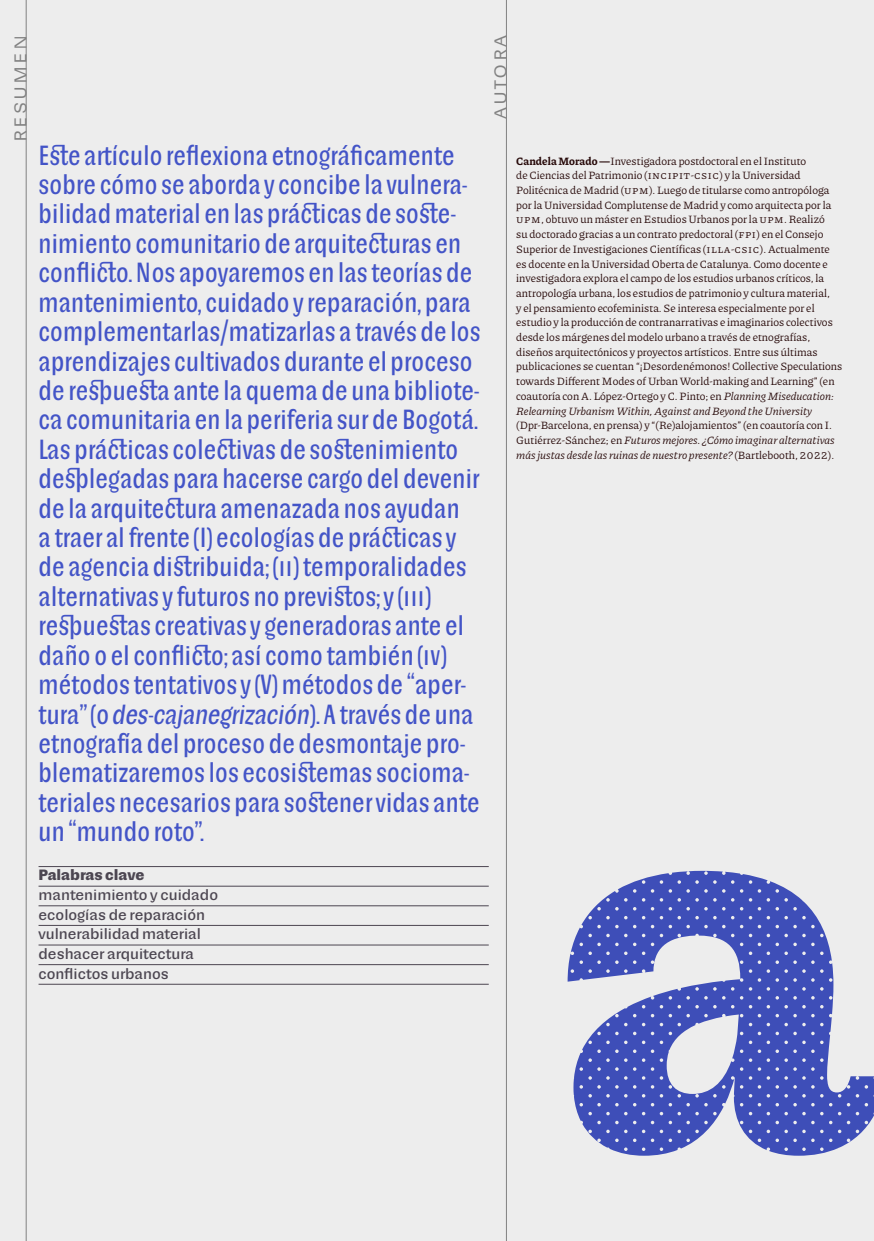
<style>
.page{position:relative;width:874px;height:1241px;background:#fff}
.page>*{position:absolute;margin:0;border:0;box-sizing:border-box;transform-origin:0 0}
.t1{font:condensed 26.25px/29.4px "Sudamerican Grotesk";letter-spacing:.01em;color:#4354c7}
.t2{font:21px "Sudamerican Grotesk";letter-spacing:.1em;color:#828282}
.t3{font:14px/19.6px "Sudamerican Grotesk";color:#4c4651}
.t4{font:700 14px "Sudamerican Grotesk";color:#4c4651}
.t5{font:11.2px/14.7px "Piazzolla";letter-spacing:.005em;color:#260808}
.s1{font-style:italic}
.s2{font-weight:700}
</style>
<div class="page">
<div style="left:0;top:0;width:873px;height:1240px;background:#ededed"></div>
<svg style="left:567px;top:870px;width:306px;height:285px;fill:#3e4eb8"></svg>
<hr style="left:38px;top:866px;width:450px;height:1px;background:#4c4651">
<hr style="left:38px;top:885px;width:450px;height:1px;background:#4c4651">
<hr style="left:38px;top:905px;width:450px;height:1px;background:#4c4651">
<hr style="left:38px;top:924px;width:450px;height:1px;background:#4c4651">
<hr style="left:38px;top:944px;width:450px;height:1px;background:#4c4651">
<hr style="left:38px;top:964px;width:450px;height:1px;background:#4c4651">
<hr style="left:38px;top:983px;width:450px;height:1px;background:#4c4651">
<hr style="left:26px;top:0;width:1px;height:1240px;background:#828282">
<hr style="left:506px;top:0;width:1px;height:1240px;background:#828282">
<h2 class="t2" style="left:2px;top:142px;width:108px;rotate:-90deg">Resumen</h2>
<h2 class="t2" style="left:482px;top:119px;width:86px;rotate:-90deg">autora</h2>
<p class="t1" style="left:38px;top:140px;width:443px">Este artículo reflexiona etnográficamente sobre cómo se aborda y concibe la vulnera&shy;bilidad material en las prácticas de soste&shy;nimiento comunitario de arquitecturas en conflicto. Nos apoyaremos en las teorías de mantenimiento, cuidado y reparación, para complementarlas/matizarlas a través de los aprendizajes cultivados durante el proceso de respuesta ante la quema de una bibliote&shy;ca comunitaria en la periferia sur de Bogotá.<br>Las prácticas colectivas de sostenimiento desplegadas para hacerse cargo del devenir de la arquitectura amenazada nos ayudan<br>a traer al frente (I) ecologías de prácticas y de agencia distribuida; (II) temporalidades alternativas y futuros no previstos; y (III) respuestas creativas y generadoras ante el daño o el conflicto; así como también (IV) métodos tentativos y (V) métodos de “aper&shy;tura” (o <span class="s1">des-cajanegrización</span>). A través de una etnografía del proceso de desmontaje pro&shy;blematizaremos los ecosistemas socioma&shy;teriales necesarios para sostener vidas ante un “mundo roto”.</p>
<p class="t4" style="left:38px;top:864px;width:108px">Palabras clave</p>
<p class="t3" style="left:38px;top:884px;width:181px">mantenimiento y cuidado ecologías de reparación vulnerabilidad material deshacer arquitectura conflictos urbanos</p>
<p class="t5" style="left:516px;top:153px;width:327px"><span class="s2">Candela Morado —</span>Investigadora postdoctoral en el Instituto<br>de Ciencias del Patrimonio (INCIPIT-CSIC) y la Universidad Politécnica de Madrid (UPM). Luego de titularse como antropóloga por la Universidad Complutense de Madrid y como arquitecta por la UPM, obtuvo un máster en Estudios Urbanos por la UPM. Realizó<br>su doctorado gracias a un contrato predoctoral (FPI) en el Consejo Superior de Investigaciones Científicas (ILLA-CSIC). Actualmente es docente en la Universidad Oberta de Catalunya. Como docente e investigadora explora el campo de los estudios urbanos críticos, la antropología urbana, los estudios de patrimonio y cultura material,<br>y el pensamiento ecofeminista. Se interesa especialmente por el estudio y la producción de contranarrativas e imaginarios colectivos desde los márgenes del modelo urbano a través de etnografías, diseños arquitectónicos y proyectos artísticos. Entre sus últimas publicaciones se cuentan “ ¡Desordenémonos! Collective Speculations towards Different Modes of Urban World-making and Learning” (en coautoría con A. López-Ortego y C. Pinto; en <span class="s1">Planning Miseducation:<br>Relearning Urbanism Within, Against and Beyond the University</span></p>
<p class="t5" style="left:516px;top:417px;width:320px">(Dpr-Barcelona, en prensa) y “ (Re)alojamientos” (en coautoría con I.<br>Gutiérrez-Sánchez; en <span class="s1">Futuros mejores. ¿Cómo imaginar alternativas más justas desde las ruinas de nuestro presente?</span> (Bartlebooth, 2022).</p>
</div>
